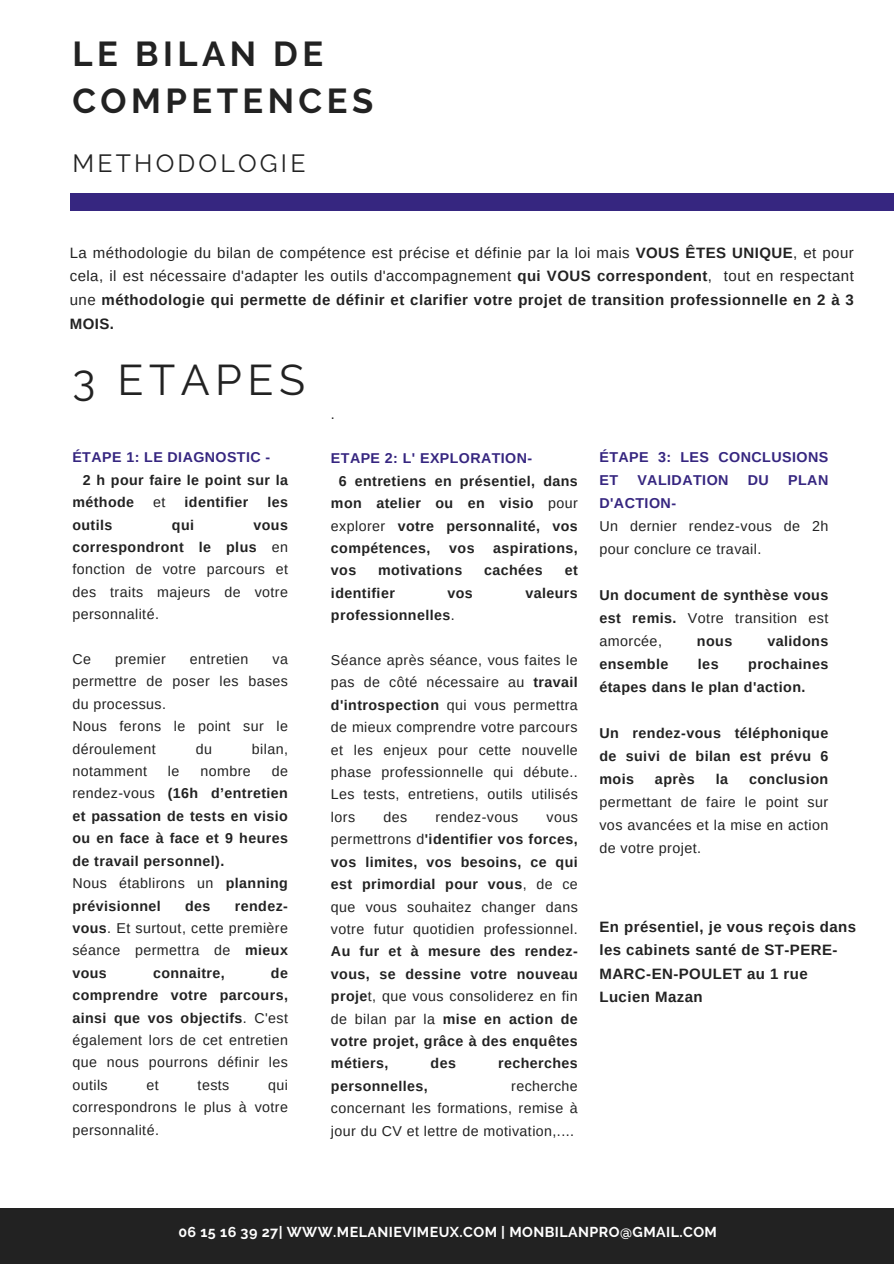
<style>
.page{position:relative;width:894px;height:1264px;background:#fff}
.page>*{position:absolute;margin:0;border:0;box-sizing:border-box;transform-origin:0 0}
.t1{font:42.75px "Raleway";letter-spacing:.13em;color:#222}
.t2{font:700 34.5px/47.2px "Raleway";letter-spacing:.13em;color:#222}
.t3{font:24.75px "Raleway";letter-spacing:.13em;color:#222}
.t4{font:15px/23.7px "Arimo";letter-spacing:.03em;color:#222;text-align:justify}
.t5{font:700 15px/23.7px "Arimo";letter-spacing:.03em;color:#222}
.t6{font:700 14.25px/22.4px "Arimo";letter-spacing:.03em;color:#222;text-align:justify}
.t7{font:14.25px/22.4px "Arimo";letter-spacing:.03em;color:#222;text-align:justify}
.t8{font:700 14.25px/23px "Arimo";letter-spacing:.03em;color:#362680}
.t9{font:700 14.25px "Raleway";letter-spacing:.03em;color:#fff}
.s1{font-weight:700}
.s2{font-weight:400}
</style>
<div class="page">
<div style="left:70px;top:194px;width:823px;height:17px;background:#362680"></div>
<div style="left:0;top:1208px;width:893px;height:55px;background:#222"></div>
<p class="t2" style="left:72px;top:30px;width:302px">LE BILAN DE<br>COMPETENCES</p>
<p class="t3" style="left:72px;top:149px;width:234px">METHODOLOGIE</p>
<p class="t4" style="left:70px;top:241px;width:785px">La méthodologie du bilan de compétence est précise et définie par la loi mais <span class="s1">VOUS ÊTES UNIQUE</span>, et pour cela, il est nécessaire d'adapter les outils d'accompagnement <span class="s1">qui VOUS correspondent</span>, tout en respectant une <span class="s1">méthodologie qui permette de définir et clarifier votre projet de transition professionnelle en 2 à 3<br>MOIS.</span></p>
<p class="t1" style="left:72px;top:355px;width:234px">3 ETAPES</p>
<h2 class="t8" style="left:72px;top:446px;width:199px">ÉTAPE 1: LE DIAGNOSTIC -</h2>
<h3 class="t6" style="left:72px;top:468px;width:217px;text-indent:11px">2 h pour faire le point sur la méthode</h3>
<h3 class="t7" style="left:153px;top:491px;width:14px">et</h3>
<h3 class="t6" style="left:184px;top:491px;width:65px">identifier</h3>
<h3 class="t6" style="left:267px;top:491px;width:22px">les</h3>
<h3 class="t6" style="left:72px;top:513px;width:42px">outils</h3>
<h3 class="t6" style="left:172px;top:513px;width:24px">qui</h3>
<h3 class="t7" style="left:72px;top:513px;width:217px;text-indent:181px"><span class="s1">vous correspondront le plus</span> en fonction de votre parcours et des traits majeurs de votre personnalité.</h3>
<p class="t7" style="left:72px;top:648px;width:20px">Ce</p>
<p class="t7" style="left:115px;top:648px;width:52px">premier</p>
<p class="t7" style="left:190px;top:648px;width:60px">entretien</p>
<p class="t7" style="left:72px;top:648px;width:217px;text-indent:200px">va permettre de poser les bases du processus.</p>
<p class="t7" style="left:72px;top:715px;width:217px">Nous ferons le point sur le déroulement</p>
<p class="t7" style="left:196px;top:737px;width:18px">du</p>
<p class="t7" style="left:252px;top:737px;width:38px">bilan,</p>
<p class="t6" style="left:72px;top:760px;width:217px;text-indent:199px"><span class="s2">de rendez-vous</span> (16h d’entretien et passation de tests en visio ou en face à face et 9 heures de travail personnel).</p>
<h1 class="t6" style="left:72px;top:872px;width:217px"><span class="s2">Nous établirons un</span> planning prévisionnel</h1>
<p class="t7" style="left:72px;top:760px;width:76px">notamment</p>
<p class="t7" style="left:168px;top:760px;width:13px">le</p>
<p class="t7" style="left:200px;top:760px;width:52px">nombre</p>
<h1 class="t7" style="left:72px;top:894px;width:217px;text-indent:162px"><span class="s1">rendez&shy;vous</span>. Et surtout, cette première séance permettra de <span class="s1">mieux vous</span></h1>
<h1 class="t6" style="left:185px;top:894px;width:27px">des</h1>
<h1 class="t7" style="left:72px;top:961px;width:217px;text-indent:198px"><span class="s1">de comprendre votre parcours, ainsi que vos objectifs</span>. C'est également lors de cet entretien que nous pourrons définir les outils</h1>
<h1 class="t6" style="left:153px;top:961px;width:73px">connaitre,</h1>
<h1 class="t7" style="left:72px;top:1073px;width:217px;text-indent:196px">qui correspondrons le plus à votre personnalité.</h1>
<h1 class="t7" style="left:146px;top:1073px;width:14px">et</h1>
<h1 class="t7" style="left:197px;top:1073px;width:33px">tests</h1>
<p class="t7" style="left:331px;top:402px;width:5px">.</p>
<p class="t8" style="left:331px;top:447px;width:203px">ETAPE 2: L' EXPLORATION-</p>
<p class="t6" style="left:331px;top:469px;width:248px;text-indent:8px">6 entretiens en présentiel, dans mon atelier ou en visio <span class="s2">pour explorer</span> votre personnalité, vos compétences,</p>
<p class="t6" style="left:449px;top:537px;width:27px">vos</p>
<p class="t6" style="left:493px;top:537px;width:86px">aspirations,</p>
<p class="t6" style="left:331px;top:559px;width:27px">vos</p>
<p class="t6" style="left:378px;top:559px;width:86px">motivations</p>
<p class="t6" style="left:484px;top:559px;width:60px">cachées</p>
<p class="t6" style="left:564px;top:559px;width:15px">et</p>
<p class="t6" style="left:331px;top:581px;width:65px">identifier</p>
<p class="t6" style="left:447px;top:581px;width:27px">vos</p>
<p class="t6" style="left:525px;top:581px;width:54px">valeurs</p>
<p class="t6" style="left:331px;top:604px;width:125px">professionnelles<span class="s2">.</span></p>
<p class="t7" style="left:331px;top:649px;width:248px">Séance après séance, vous faites le pas de côté nécessaire au <span class="s1">travail d'introspection</span> qui vous permettra de mieux comprendre votre parcours</p>
<p class="t7" style="left:331px;top:738px;width:248px">et les enjeux pour cette nouvelle phase professionnelle qui débute..<br>Les tests, entretiens, outils utilisés lors</p>
<p class="t7" style="left:383px;top:805px;width:25px">des</p>
<p class="t7" style="left:435px;top:805px;width:84px">rendez-vous</p>
<p class="t6" style="left:331px;top:805px;width:248px;text-indent:215px"><span class="s2">vous permettrons d</span>'identifier vos forces, vos limites, vos besoins, ce qui est primordial pour vous<span class="s2">, de ce que vous souhaitez changer dans votre futur quotidien professionnel.<br></span>Au fur et à mesure des rendez&shy;vous, se dessine votre nouveau proje<span class="s2">t, que vous consoliderez en fin de bilan par la</span> mise en action de votre projet, grâce à des enquêtes métiers,</p>
<p class="t6" style="left:430px;top:1052px;width:27px">des</p>
<p class="t6" style="left:498px;top:1052px;width:81px">recherches</p>
<p class="t7" style="left:331px;top:1074px;width:248px;text-indent:180px">recherche concernant les formations, remise à jour du CV et lettre de motivation,....</p>
<p class="t6" style="left:331px;top:1074px;width:98px">personnelles,</p>
<p class="t8" style="left:599px;top:446px;width:230px">ÉTAPE 3: LES CONCLUSIONS<br>ET</p>
<p class="t8" style="left:637px;top:469px;width:93px">VALIDATION</p>
<p class="t8" style="left:747px;top:469px;width:23px">DU</p>
<p class="t8" style="left:787px;top:469px;width:42px">PLAN</p>
<p class="t8" style="left:599px;top:492px;width:78px">D'ACTION-</p>
<p class="t7" style="left:599px;top:514px;width:230px;line-height:23px">Un dernier rendez-vous de 2h pour conclure ce travail.</p>
<p class="t6" style="left:599px;top:583px;width:230px;line-height:23px">Un document de synthèse vous est remis. <span class="s2">Votre transition est amorcée,</span></p>
<p class="t6" style="left:696px;top:630px;width:37px">nous</p>
<p class="t6" style="left:767px;top:630px;width:62px">validons</p>
<p class="t6" style="left:599px;top:653px;width:70px">ensemble</p>
<p class="t6" style="left:697px;top:653px;width:22px">les</p>
<p class="t6" style="left:599px;top:652px;width:230px;line-height:23px;text-indent:149px">prochaines étapes dans le plan d'action.</p>
<p class="t6" style="left:599px;top:721px;width:230px;line-height:23px">Un rendez-vous téléphonique de suivi de bilan est prévu 6 mois</p>
<p class="t6" style="left:654px;top:767px;width:41px">après</p>
<p class="t6" style="left:715px;top:767px;width:14px">la</p>
<p class="t7" style="left:599px;top:767px;width:230px;line-height:23px;text-indent:149px"><span class="s1">conclusion </span>permettant de faire le point sur vos avancées et la mise en action de votre projet.</p>
<h5 class="t5" style="left:599px;top:914px;width:258px">En présentiel, je vous reçois dans les cabinets santé de ST-PERE-<br>MARC-EN-POULET au 1 rue<br>Lucien Mazan</h5>
<h4 class="t9" style="left:178px;top:1223px;width:540px">06 15 16 39 27| WWW.MELANIEVIMEUX.COM | MONBILANPRO@GMAIL.COM</h4>
</div>
